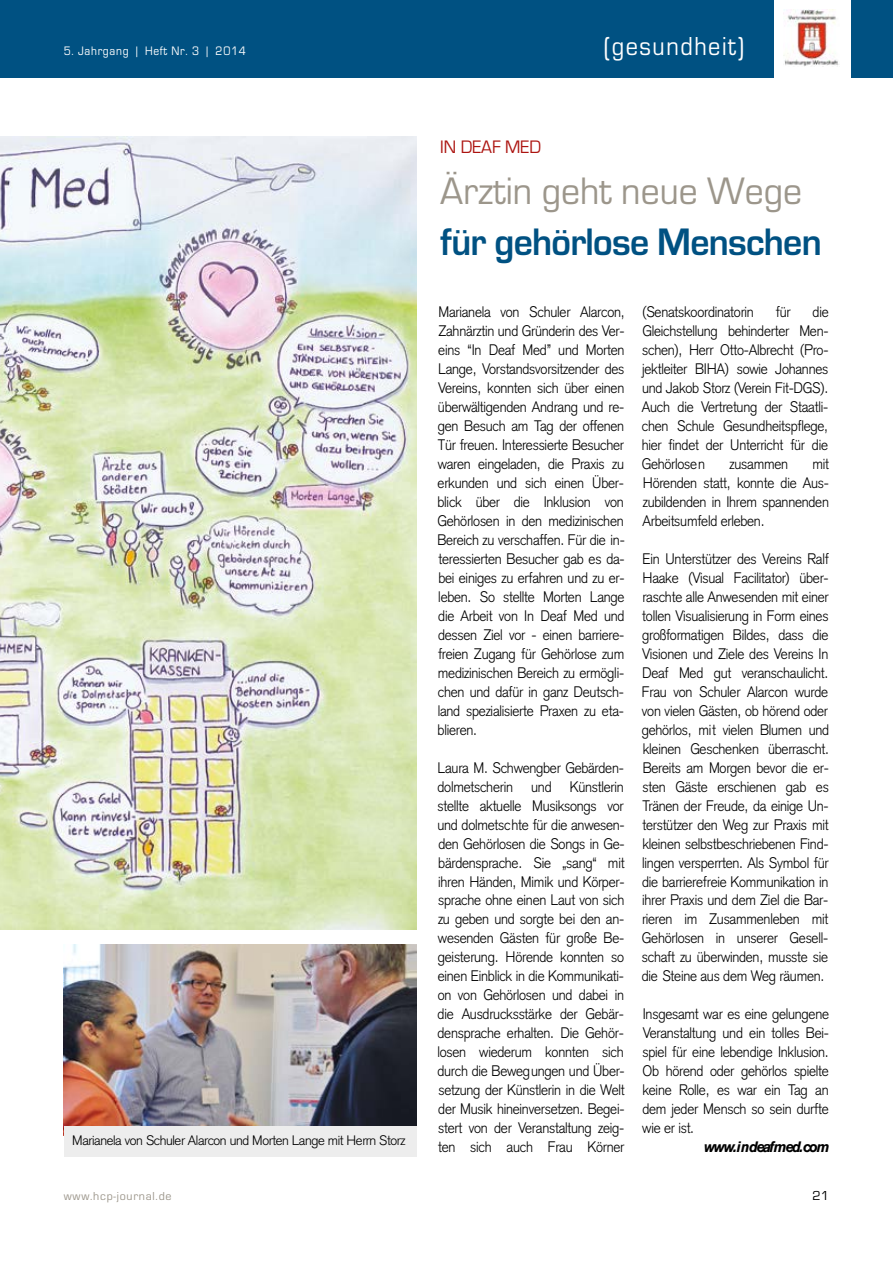
<style>
.page{position:relative;width:893px;height:1263px;background:#fff}
.page>*{position:absolute;margin:0;border:0;box-sizing:border-box;transform-origin:0 0}
.t1{font:700 39.75px "Eurostile";letter-spacing:-.02em;color:#005182;scale:.95 1}
.t2{font:39.75px "Eurostile";color:#9c968b;scale:.95 1}
.t3{font:27px "Eurostile";letter-spacing:.06em;color:#fff;scale:.9 1}
.t4{font:18.75px "Eurostile";color:#ac1410;scale:.95 1}
.t5{font:300 15px/18.9px "Akzidenz Grotesk";letter-spacing:-.015em;color:#000;text-align:justify;scale:.93 1}
.t6{font:italic 700 15px "Akzidenz Grotesk Pro";color:#000;scale:.93 1}
.t7{font:300 13.5px "Akzidenz Grotesk";letter-spacing:-.03em;color:#000}
.t8{font:13.5px "Eurostile";color:#000}
.t9{font:12.75px "Eurostile";letter-spacing:.06em;color:#fff;scale:.9 1}
.t10{font:12px "Eurostile";letter-spacing:.06em;color:#9c968b}
</style>
<div class="page">
<div style="left:0;top:0;width:893px;height:77px;background:#005182"></div>
<div style="left:774px;top:0;width:76px;height:78px;background:#fff"></div>
<img style="left:784px;top:10px;width:55px;height:56px">
<img style="left:0;top:137px;width:417px;height:792px">
<img style="left:64px;top:945px;width:352px;height:181px">
<div style="left:64px;top:1126px;width:352px;height:31px;background:#ededed"></div>
<p class="t9" style="left:64px;top:44px;width:204px">5. Jahrgang | Heft Nr. 3 | 2014</p>
<h2 class="t3" style="left:604px;top:31px;width:158px">(gesundheit)</h2>
<p class="t7" style="left:72px;top:1132px;width:335px">Marianela von Schuler Alarcon und Morten Lange mit Herrn Storz</p>
<p class="t4" style="left:440px;top:136px;width:108px">IN deAF Med</p>
<h1 class="t2" style="left:440px;top:169px;width:382px">Ärztin geht neue Wege</h1>
<h1 class="t1" style="left:440px;top:220px;width:403px">für gehörlose Menschen</h1>
<p class="t5" style="left:437px;top:302px;width:203px">Marianela von Schuler Alarcon, Zahnärztin und Gründerin des Ver&shy;eins “In Deaf Med” und Morten Lange, Vorstandsvorsitzender des Vereins, konnten sich über einen überwältigenden Andrang und re&shy;gen Besuch am Tag der offenen Tür freuen. Interessierte Besucher waren eingeladen, die Praxis zu erkunden und sich einen Über&shy;blick über die Inklusion von Gehörlosen in den medizinischen Bereich zu verschaffen. Für die in&shy;teressierten Besucher gab es da&shy;bei einiges zu erfahren und zu er&shy;leben. So stellte Morten Lange die Arbeit von In Deaf Med und dessen Ziel vor - einen barriere&shy;freien Zugang für Gehörlose zum medizinischen Bereich zu ermögli&shy;chen und dafür in ganz Deutsch&shy;land spezialisierte Praxen zu eta&shy;blieren.</p>
<p class="t5" style="left:437px;top:758px;width:203px">Laura M. Schwengber Gebärden&shy;dolmetscherin und Künstlerin stellte aktuelle Musiksongs vor und dolmetschte für die anwesen&shy;den Gehörlosen die Songs in Ge&shy;bärdensprache. Sie „sang“ mit ihren Händen, Mimik und Körper&shy;sprache ohne einen Laut von sich zu geben und sorgte bei den an&shy;wesenden Gästen für große Be&shy;geisterung. Hörende konnten so einen Einblick in die Kommunikati&shy;on von Gehörlosen und dabei in die Ausdrucksstärke der Gebär&shy;densprache erhalten. Die Gehör&shy;losen wiederum konnten sich durch die Bewegungen und Über&shy;setzung der Künstlerin in die Welt der Musik hineinversetzen. Begei&shy;stert von der Veranstaltung zeig&shy;ten sich auch Frau Körner</p>
<p class="t5" style="left:642px;top:303px;width:121px">(Senatskoordinatorin</p>
<p class="t5" style="left:776px;top:303px;width:17px">für</p>
<p class="t5" style="left:642px;top:303px;width:203px;text-indent:171px">die Gleichstellung behinderter Men&shy;schen), Herr Otto-Albrecht (Pro&shy;jektleiter BIHA) sowie Johannes und Jakob Storz (Verein Fit-DGS).<br>Auch die Vertretung der Staatli&shy;chen Schule Gesundheitspflege, hier findet der Unterricht für die Gehörlosen</p>
<p class="t5" style="left:643px;top:454px;width:202px;text-indent:170px">mit Hörenden statt, konnte die Aus&shy;zubildenden in Ihrem spannenden Arbeitsumfeld erleben.</p>
<p class="t5" style="left:642px;top:549px;width:203px">Ein Unterstützer des Vereins Ralf Haake (Visual Facilitator) über&shy;raschte alle Anwesenden mit einer tollen Visualisierung in Form eines großformatigen Bildes, dass die Visionen und Ziele des Vereins In Deaf Med gut veranschaulicht.<br>Frau von Schuler Alarcon wurde von vielen Gästen, ob hörend oder gehörlos, mit vielen Blumen und kleinen Geschenken überrascht.<br>Bereits am Morgen bevor die er&shy;sten Gäste erschienen gab es Tränen der Freude, da einige Un&shy;terstützer den Weg zur Praxis mit kleinen selbstbeschriebenen Find&shy;lingen versperrten. Als Symbol für die barrierefreie Kommunikation in ihrer Praxis und dem Ziel die Bar&shy;rieren im Zusammenleben mit Gehörlosen in unserer Gesell&shy;schaft zu überwinden, musste sie die Steine aus dem Weg räumen.</p>
<p class="t5" style="left:642px;top:1005px;width:202px">Insgesamt war es eine gelungene Veranstaltung und ein tolles Bei&shy;spiel für eine lebendige Inklusion.<br>Ob hörend oder gehörlos spielte keine Rolle, es war ein Tag an dem jeder Mensch so sein durfte wie er ist.</p>
<p class="t6" style="left:704px;top:1137px;width:136px">www.indeafmed.com</p>
<p class="t5" style="left:730px;top:454px;width:64px">zusammen</p>
<p class="t10" style="left:64px;top:1190px;width:109px">www.hcp-journal.de</p>
<p class="t8" style="left:813px;top:1189px;width:18px">21</p>
</div>
